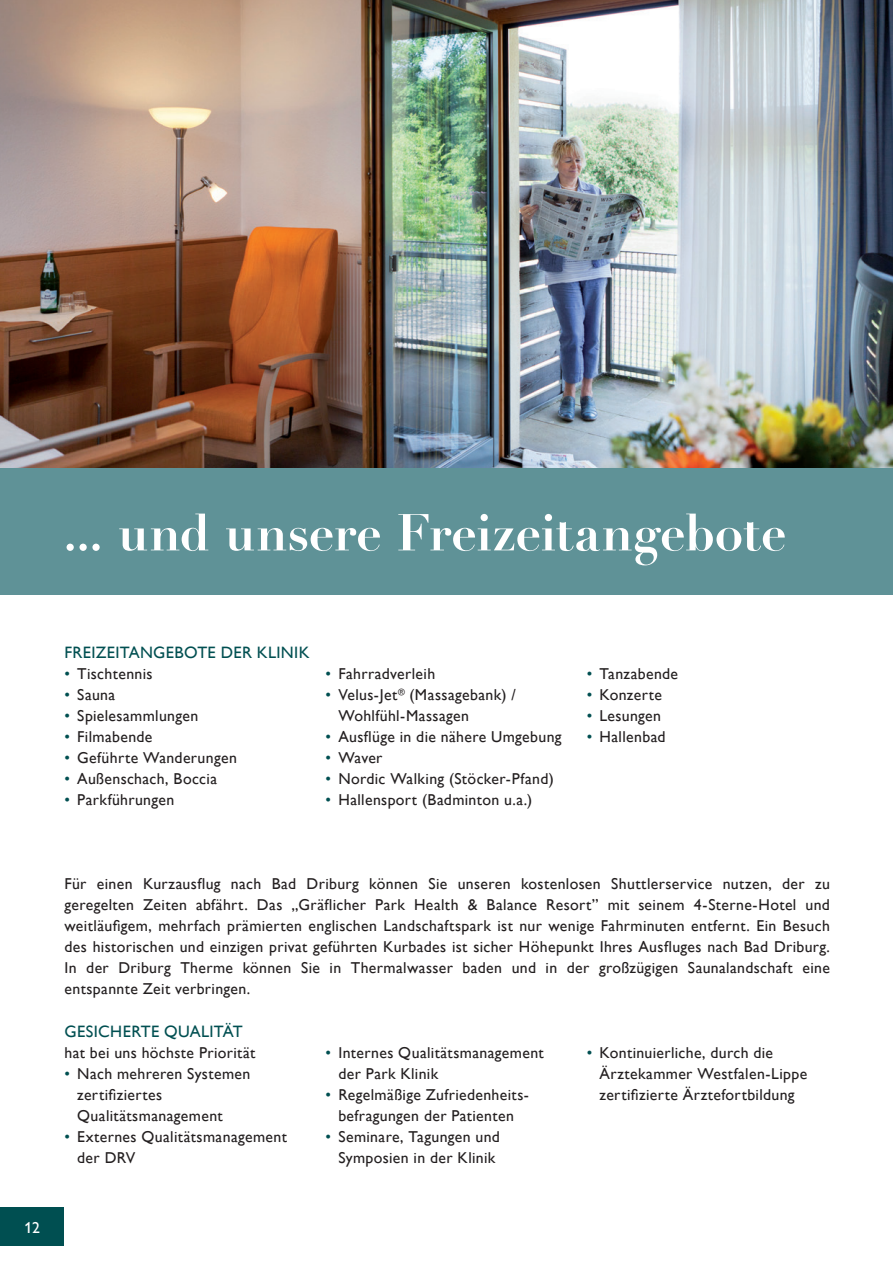
<style>
.page{position:relative;width:893px;height:1263px;background:#fff}
.page>*{position:absolute;margin:0;border:0;box-sizing:border-box;transform-origin:0 0}
.t1{font:700 51px "Didot LT Pro";letter-spacing:-.005em;color:#fff}
.t2{font:16.5px "Gill Alt One";letter-spacing:.02em;color:#004f51}
.t3{font:15.75px/21px "Gill Alt One";letter-spacing:.025em;color:#231f20}
.t4{font:15.75px "Gill Alt One";color:#fff}
.s1{color:#004f51}
</style>
<div class="page">
<img style="left:0;top:0;width:893px;height:468px">
<div style="left:0;top:468px;width:893px;height:126px;background:#5f9297"></div>
<div style="left:0;top:1208px;width:64px;height:38px;background:#004f51"></div>
<h1 class="t1" style="left:63px;top:501px;width:725px">... und unsere Freizeitangebote</h1>
<p class="t2" style="left:64px;top:642px;width:247px">FREIZEITANGEBOTE DER KLINIK</p>
<p class="t3" style="left:64px;top:663px;width:90px"><span class="s1">•</span> Tischtennis</p>
<p class="t3" style="left:64px;top:684px;width:52px"><span class="s1">•</span> Sauna</p>
<p class="t3" style="left:64px;top:705px;width:135px"><span class="s1">•</span> Spielesammlungen</p>
<p class="t3" style="left:64px;top:726px;width:89px"><span class="s1">•</span> Filmabende</p>
<p class="t3" style="left:64px;top:747px;width:174px"><span class="s1">•</span> Geführte Wanderungen</p>
<p class="t3" style="left:64px;top:768px;width:154px"><span class="s1">•</span> Außenschach, Boccia</p>
<p class="t3" style="left:64px;top:789px;width:111px"><span class="s1">•</span> Parkführungen</p>
<p class="t3" style="left:326px;top:663px;width:111px"><span class="s1">•</span> Fahrradverleih</p>
<p class="t3" style="left:338px;top:684px;width:179px;text-indent:-13px"><span class="s1">•</span> Velus-Jet<sup>®</sup> (Massagebank) /<br>Wohlfühl-Massagen</p>
<p class="t3" style="left:326px;top:726px;width:237px"><span class="s1">•</span> Ausflüge in die nähere Umgebung</p>
<p class="t3" style="left:326px;top:747px;width:58px"><span class="s1">•</span> Waver</p>
<p class="t3" style="left:326px;top:768px;width:230px"><span class="s1">•</span> Nordic Walking (Stöcker-Pfand)</p>
<p class="t3" style="left:326px;top:789px;width:208px"><span class="s1">•</span> Hallensport (Badminton u.a.)</p>
<p class="t3" style="left:587px;top:663px;width:93px"><span class="s1">•</span> Tanzabende</p>
<p class="t3" style="left:587px;top:684px;width:77px"><span class="s1">•</span> Konzerte</p>
<p class="t3" style="left:587px;top:705px;width:76px"><span class="s1">•</span> Lesungen</p>
<p class="t3" style="left:587px;top:726px;width:80px"><span class="s1">•</span> Hallenbad</p>
<p class="t4" style="left:25px;top:1218px;width:17px">12</p>
<p class="t3" style="left:64px;top:873px;width:767px;text-align:justify">Für einen Kurzausflug nach Bad Driburg können Sie unseren kostenlosen Shuttlerservice nutzen, der zu geregelten Zeiten abfährt. Das „Gräflicher Park Health &amp; Balance Resort” mit seinem 4-Sterne-Hotel und weitläufigem, mehrfach prämierten englischen Landschaftspark ist nur wenige Fahrminuten entfernt. Ein Besuch des historischen und einzigen privat geführten Kurbades ist sicher Höhepunkt Ihres Ausfluges nach Bad Driburg.<br>In der Driburg Therme können Sie in Thermalwasser baden und in der großzügigen Saunalandschaft eine entspannte Zeit verbringen.</p>
<p class="t2" style="left:64px;top:1021px;width:180px">GESICHERTE QUALITÄT</p>
<p class="t3" style="left:64px;top:1042px;width:192px">hat bei uns höchste Priorität</p>
<p class="t3" style="left:77px;top:1063px;width:175px;text-indent:-13px"><span class="s1">•</span> Nach mehreren Systemen zertifiziertes<br>Qualitätsmanagement</p>
<p class="t3" style="left:77px;top:1126px;width:211px;text-indent:-13px"><span class="s1">•</span> Externes Qualitätsmanagement der DRV</p>
<p class="t3" style="left:338px;top:1042px;width:207px;text-indent:-13px"><span class="s1">•</span> Internes Qualitätsmanagement der Park Klinik</p>
<p class="t3" style="left:326px;top:1084px;width:204px;text-align:center"><span class="s1">•</span> Regelmäßige Zufriedenheits&shy;befragungen der Patienten</p>
<p class="t3" style="left:326px;top:1126px;width:176px;text-align:center"><span class="s1">•</span> Seminare, Tagungen und<br>Symposien in der Klinik</p>
<p class="t3" style="left:599px;top:1041px;width:209px;text-indent:-13px"><span class="s1">•</span> Kontinuierliche, durch die<br>Ärztekammer Westfalen-Lippe zertifizierte Ärztefortbildung</p>
</div>
